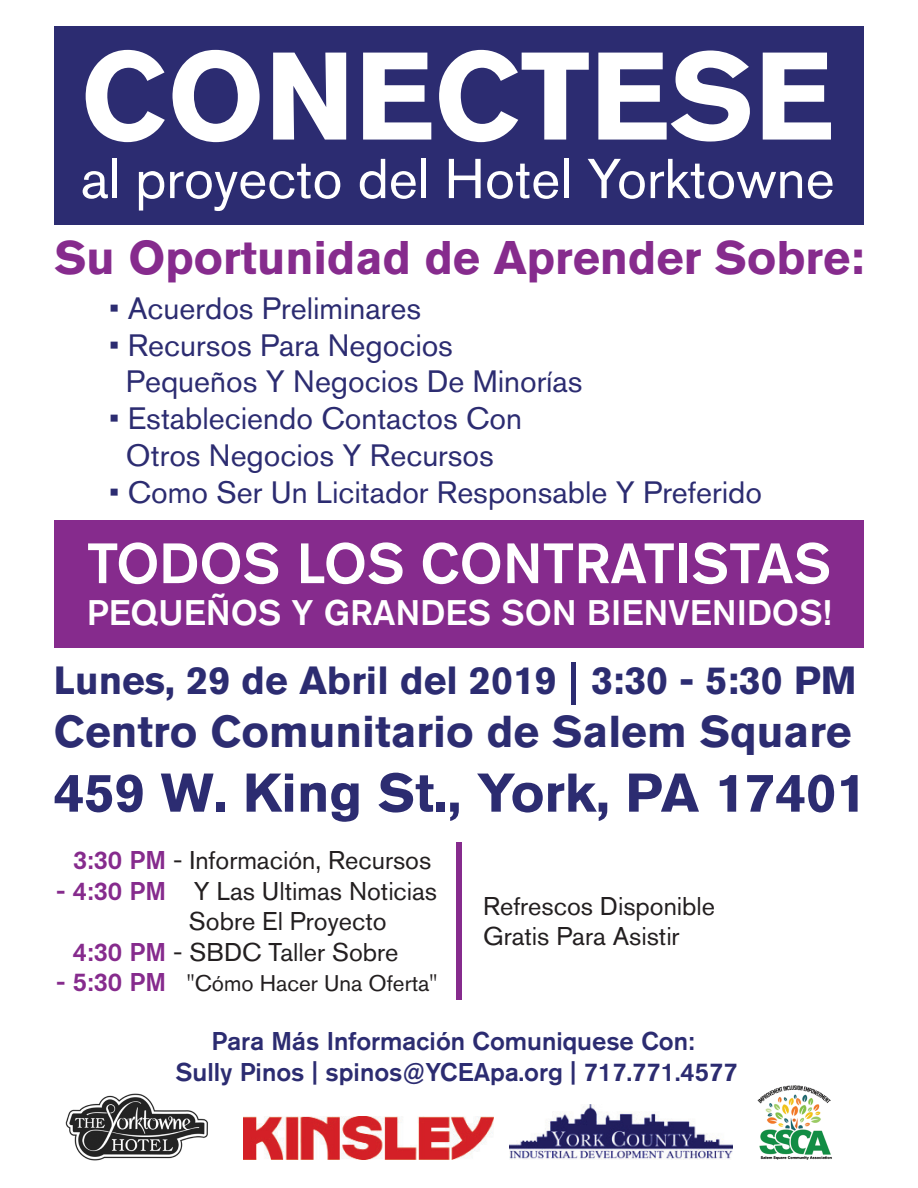
<style>
.page{position:relative;width:918px;height:1188px;background:#fff}
.page>*{position:absolute;margin:0;border:0;box-sizing:border-box;transform-origin:0 0}
.t1{font:700 123.15px "Akzidenz Grotesk BQ";color:#fff}
.t2{font:500 56.25px "Akzidenz Grotesk BQ";color:#fff}
.t3{font:55.65px "Akzidenz Grotesk BQ";color:#fff}
.t4{font:700 54px "Akzidenz Grotesk BQ";color:#2c2c71}
.t5{font:700 46.8px "Akzidenz Grotesk BQ";color:#862b8d}
.t6{font:700 44.25px "Akzidenz Grotesk BQ";color:#2c2c71}
.t7{font:700 39px "Akzidenz Grotesk BQ";color:#2c2c71}
.t8{font:500 35.25px "Akzidenz Grotesk BQ";color:#fff}
.t9{font:30.6px/36.8px "Akzidenz Grotesk BQ";color:#2c2c71}
.t10{font:25.5px/30.6px "Akzidenz Grotesk BQ";color:#231f20}
.t11{font:500 25.5px/30.6px "Akzidenz Grotesk BQ";color:#2c2c71;text-align:center}
.t12{font:22.5px "Akzidenz Grotesk BQ";color:#231f20}
.s1{font-weight:500;color:#862b8d}
.s2{font-weight:500;font-size:25.5px;color:#862b8d}
</style>
<div class="page">
<div style="left:54px;top:520px;width:810px;height:128px;background:#862b8d"></div>
<div style="left:54px;top:26px;width:810px;height:198px;background:#2c2c71"></div>
<hr style="left:572px;top:662px;width:4px;height:43px;background:#2c2c71">
<div style="left:456px;top:843px;width:6px;height:157px;background:#862b8d"></div>
<img style="left:243px;top:1117px;width:251px;height:42px">
<img style="left:509px;top:1105px;width:223px;height:55px">
<img style="left:65px;top:1094px;width:143px;height:67px">
<img style="left:757px;top:1085px;width:75px;height:75px">
<h1 class="t1" style="left:81px;top:25px;width:755px">CONECTESE</h1>
<h3 class="t3" style="left:81px;top:146px;width:755px">al proyecto del Hotel Yorktowne</h3>
<h3 class="t5" style="left:54px;top:230px;width:811px">Su Oportunidad de Aprender Sobre:</h3>
<p class="t9" style="left:109px;top:290px;width:313px">• Acuerdos Preliminares</p>
<p class="t9" style="left:126px;top:326px;width:458px;text-indent:-17px">• Recursos Para Negocios<br>Pequeños Y Negocios De Minorías</p>
<p class="t9" style="left:109px;top:400px;width:414px;text-align:center">• Estableciendo Contactos Con<br>Otros Negocios Y Recursos</p>
<p class="t9" style="left:109px;top:474px;width:654px">• Como Ser Un Licitador Responsable Y Preferido</p>
<h2 class="t2" style="left:87px;top:529px;width:746px">TODOS LOS CONTRATISTAS</h2>
<p class="t8" style="left:87px;top:591px;width:746px">PEQUEÑOS Y GRANDES SON BIENVENIDOS!</p>
<p class="t7" style="left:54px;top:658px;width:804px">Lunes, 29 de Abril del 2019 3:30 - 5:30 PM</p>
<h3 class="t6" style="left:54px;top:706px;width:799px">Centro Comunitario de Salem Square</h3>
<h3 class="t4" style="left:54px;top:762px;width:814px">459 W. King St., York, PA 17401</h3>
<p class="t10" style="left:73px;top:845px;width:360px"><span class="s1">3:30 PM</span> - Información, Recursos</p>
<p class="t10" style="left:56px;top:875px;width:383px"><span class="s1">- 4:30 PM</span> Y Las Ultimas Noticias</p>
<p class="t10" style="left:189px;top:906px;width:199px">Sobre El Proyecto</p>
<p class="t10" style="left:73px;top:936px;width:327px"><span class="s1">4:30 PM</span> - SBDC Taller Sobre</p>
<p class="t12" style="left:56px;top:970px;width:383px"><span class="s2">- 5:30 PM</span> "Cómo Hacer Una Oferta"</p>
<p class="t10" style="left:483px;top:890px;width:234px">Refrescos Disponible<br>Gratis Para Asistir</p>
<p class="t11" style="left:176px;top:1025px;width:564px">Para Más Información Comuniquese Con:<br>Sully Pinos | spinos@YCEApa.org | 717.771.4577</p>
</div>
